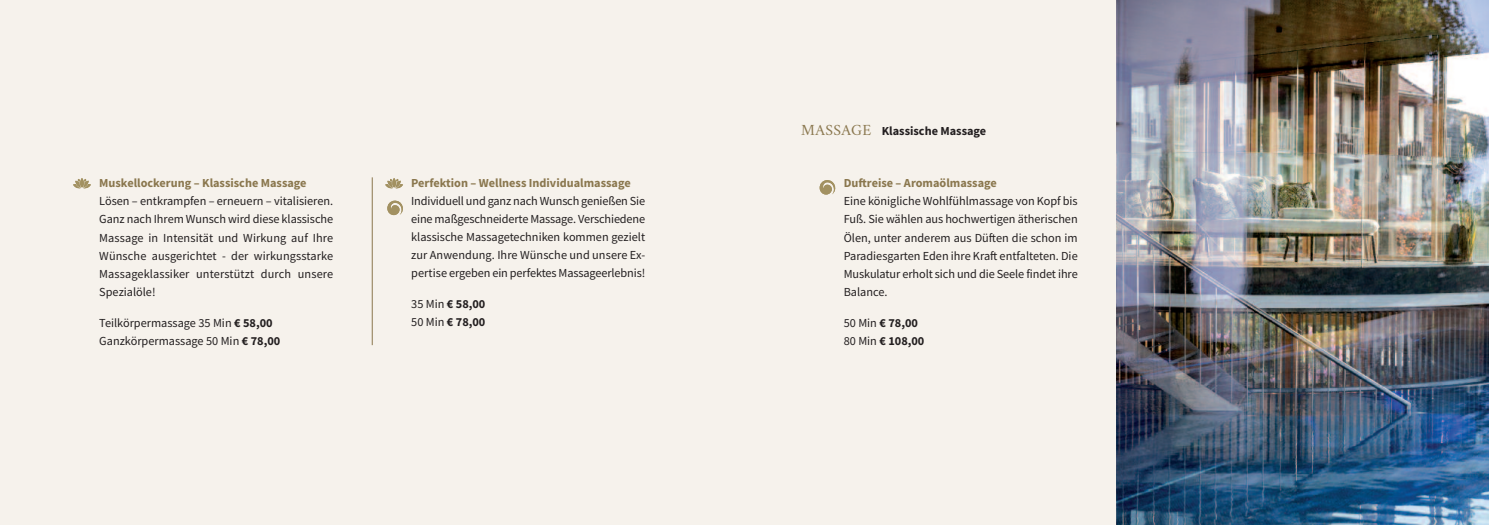
<style>
.page{position:relative;width:1489px;height:525px;background:#fff}
.page>*{position:absolute;margin:0;border:0;box-sizing:border-box;transform-origin:0 0}
.t1{font:12.25px/18.1px "Source Sans Pro";color:#231f20;text-align:justify}
.t2{font:700 12.25px "Source Sans Pro";color:#8a774e}
.t3{font:700 12.25px/18.1px "Source Sans Pro";color:#231f20}
.s1{font-weight:700}
.s2{font-weight:400}
.s3{font-family:"Amiri";font-weight:400;font-size:15.62px;color:#8a774e}
</style>
<div class="page">
<div style="left:733px;top:0;width:755px;height:524px;background:#f6f2ec"></div>
<img style="left:1116px;top:0;width:372px;height:524px">
<svg style="left:819px;top:180px;width:16px;height:14px"></svg>
<div style="left:0;top:0;width:755px;height:524px;background:#f6f2ec"></div>
<hr style="left:372px;top:177px;width:1px;height:168px;background:#8a774e">
<svg style="left:73px;top:178px;width:18px;height:11px"></svg>
<svg style="left:385px;top:178px;width:18px;height:11px"></svg>
<svg style="left:387px;top:200px;width:16px;height:15px"></svg>
<p class="t2" style="left:99px;top:175px;width:209px">muskellockerung – Klassische massage</p>
<p class="t1" style="left:99px;top:192px;width:235px">Lösen – entkrampfen – erneuern – vitalisieren.<br>Ganz nach Ihrem Wunsch wird diese klassische Massage in Intensität und Wirkung auf Ihre Wünsche ausgerichtet - der wirkungsstarke Massageklassiker unterstützt durch unsere Spezialöle!</p>
<p class="t1" style="left:99px;top:313px;width:182px">Teilkörpermassage 35 Min <span class="s1">€ 58,00<br></span>Ganzkörpermassage 50 Min <span class="s1">€ 78,00</span></p>
<p class="t2" style="left:411px;top:174px;width:221px">Perfektion – Wellness Individualmassage</p>
<p class="t1" style="left:411px;top:191px;width:235px">Individuell und ganz nach Wunsch genießen Sie eine maßgeschneiderte Massage. Verschiedene klassische Massagetechniken kommen gezielt zur Anwendung. Ihre Wünsche und unsere Ex&shy;pertise ergeben ein perfektes Massageerlebnis!</p>
<p class="t3" style="left:411px;top:294px;width:76px"><span class="s2">35 Min</span> € 58,00<br><span class="s2">50 Min</span> € 78,00</p>
<p class="t3" style="left:801px;top:121px;width:186px"><span class="s3">MASSAGE</span> Klassische massage</p>
<p class="t2" style="left:843px;top:175px;width:154px">Duftreise – aromaölmassage</p>
<p class="t1" style="left:843px;top:192px;width:235px">Eine königliche Wohlfühlmassage von Kopf bis Fuß. Sie wählen aus hochwertigen ätherischen Ölen, unter anderem aus Düften die schon im Paradiesgarten Eden ihre Kraft entfalteten. Die Muskulatur erholt sich und die Seele findet ihre Balance.</p>
<p class="t3" style="left:843px;top:313px;width:82px"><span class="s2">50 Min</span> € 78,00<br><span class="s2">80 Min</span> € 108,00</p>
</div>
